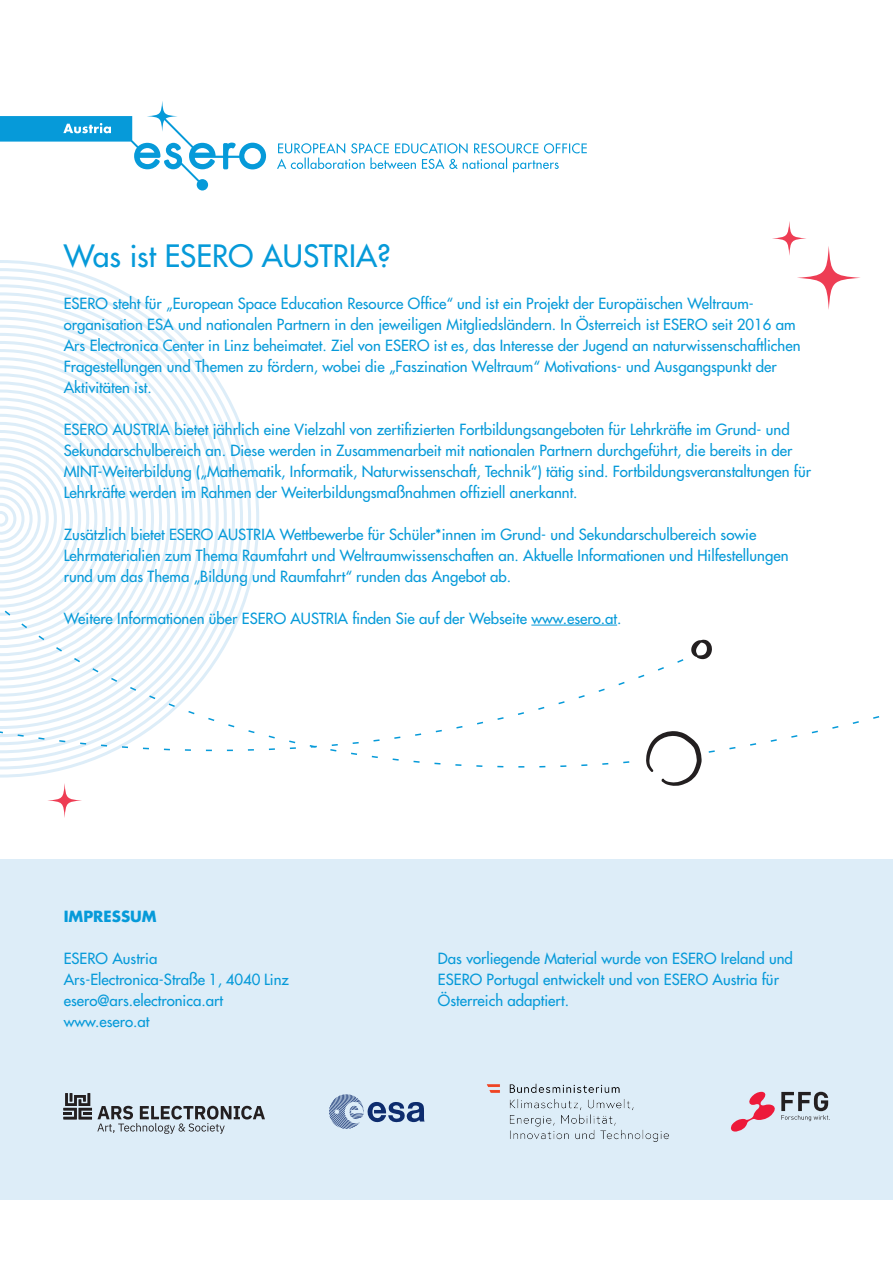
<style>
.page{position:relative;width:893px;height:1263px;background:#fff}
.page>*{position:absolute;margin:0;border:0;box-sizing:border-box;transform-origin:0 0}
.t1{font:500 30px "Futura Std";color:#069ad9}
.t2{font:500 15px/21px "Futura Std";color:#069ad9}
.t3{font:700 15px "Futura Std";color:#069ad9}
</style>
<div class="page">
<div style="left:0;top:859px;width:893px;height:340px;background:#ddedf8"></div>
<svg style="left:0;top:268px;width:251px;height:267px"></svg>
<svg style="left:0;top:276px;width:243px;height:259px"></svg>
<svg style="left:0;top:284px;width:235px;height:251px"></svg>
<svg style="left:0;top:292px;width:227px;height:243px"></svg>
<svg style="left:0;top:300px;width:219px;height:235px"></svg>
<svg style="left:0;top:309px;width:211px;height:226px"></svg>
<svg style="left:0;top:317px;width:203px;height:218px"></svg>
<svg style="left:0;top:325px;width:194px;height:210px"></svg>
<svg style="left:0;top:333px;width:186px;height:202px"></svg>
<svg style="left:0;top:341px;width:178px;height:194px"></svg>
<svg style="left:0;top:349px;width:170px;height:186px"></svg>
<svg style="left:0;top:357px;width:162px;height:178px"></svg>
<svg style="left:0;top:365px;width:154px;height:170px"></svg>
<svg style="left:0;top:373px;width:146px;height:162px"></svg>
<svg style="left:0;top:101px;width:266px;height:89px"></svg>
<svg style="left:277px;top:143px;width:310px;height:29px"></svg>
<svg style="left:48px;top:791px;width:34px;height:27px"></svg>
<svg style="left:691px;top:640px;width:21px;height:19px"></svg>
<svg style="left:0;top:535px;width:630px;height:256px"></svg>
<svg style="left:646px;top:716px;width:234px;height:70px"></svg>
<svg style="left:772px;top:221px;width:88px;height:89px"></svg>
<svg style="left:329px;top:1094px;width:96px;height:35px"></svg>
<img style="left:486px;top:1083px;width:183px;height:59px">
<svg style="left:63px;top:1093px;width:202px;height:41px"></svg>
<svg style="left:731px;top:1092px;width:44px;height:40px"></svg>
<svg style="left:781px;top:1092px;width:49px;height:29px"></svg>
<h1 class="t1" style="left:64px;top:237px;width:328px">Was ist ESERO AUSTRIA?</h1>
<p class="t2" style="left:64px;top:293px;width:738px">ESERO steht für „European Space Education Resource Office“ und ist ein Projekt der Europäischen Weltraum&shy;organisation ESA und nationalen Partnern in den jeweiligen Mitgliedsländern. In Österreich ist ESERO seit 2016 am Ars Electronica Center in Linz beheimatet. Ziel von ESERO ist es, das Interesse der Jugend an naturwissenschaftlichen Fragestellungen und Themen zu fördern, wobei die „Faszination Weltraum“ Motivations- und Ausgangspunkt der Aktivitäten ist.</p>
<p class="t2" style="left:64px;top:419px;width:749px">ESERO AUSTRIA bietet jährlich eine Vielzahl von zertifizierten Fortbildungsangeboten für Lehrkräfte im Grund- und Sekundarschulbereich an. Diese werden in Zusammenarbeit mit nationalen Partnern durchgeführt, die bereits in der MINT-Weiterbildung („Mathematik, Informatik, Naturwissenschaft, Technik“) tätig sind. Fortbildungsveranstaltungen für Lehrkräfte werden im Rahmen der Weiterbildungsmaßnahmen offiziell anerkannt.</p>
<p class="t2" style="left:64px;top:524px;width:726px">Zusätzlich bietet ESERO AUSTRIA Wettbewerbe für Schüler*innen im Grund- und Sekundarschulbereich sowie<br>Lehrmaterialien zum Thema Raumfahrt und Weltraumwissenschaften an. Aktuelle Informationen und Hilfestellungen rund um das Thema „Bildung und Raumfahrt“ runden das Angebot ab.</p>
<p class="t2" style="left:64px;top:608px;width:559px">Weitere Informationen über ESERO AUSTRIA finden Sie auf der Webseite www.esero.at.</p>
<p class="t3" style="left:64px;top:907px;width:94px">IMPRESSUM</p>
<p class="t2" style="left:64px;top:948px;width:227px">ESERO Austria<br>Ars-Electronica-Straße 1, 4040 Linz esero@ars.electronica.art www.esero.at</p>
<p class="t2" style="left:438px;top:948px;width:356px">Das vorliegende Material wurde von ESERO Ireland und<br>ESERO Portugal entwickelt und von ESERO Austria für<br>Österreich adaptiert.</p>
</div>
